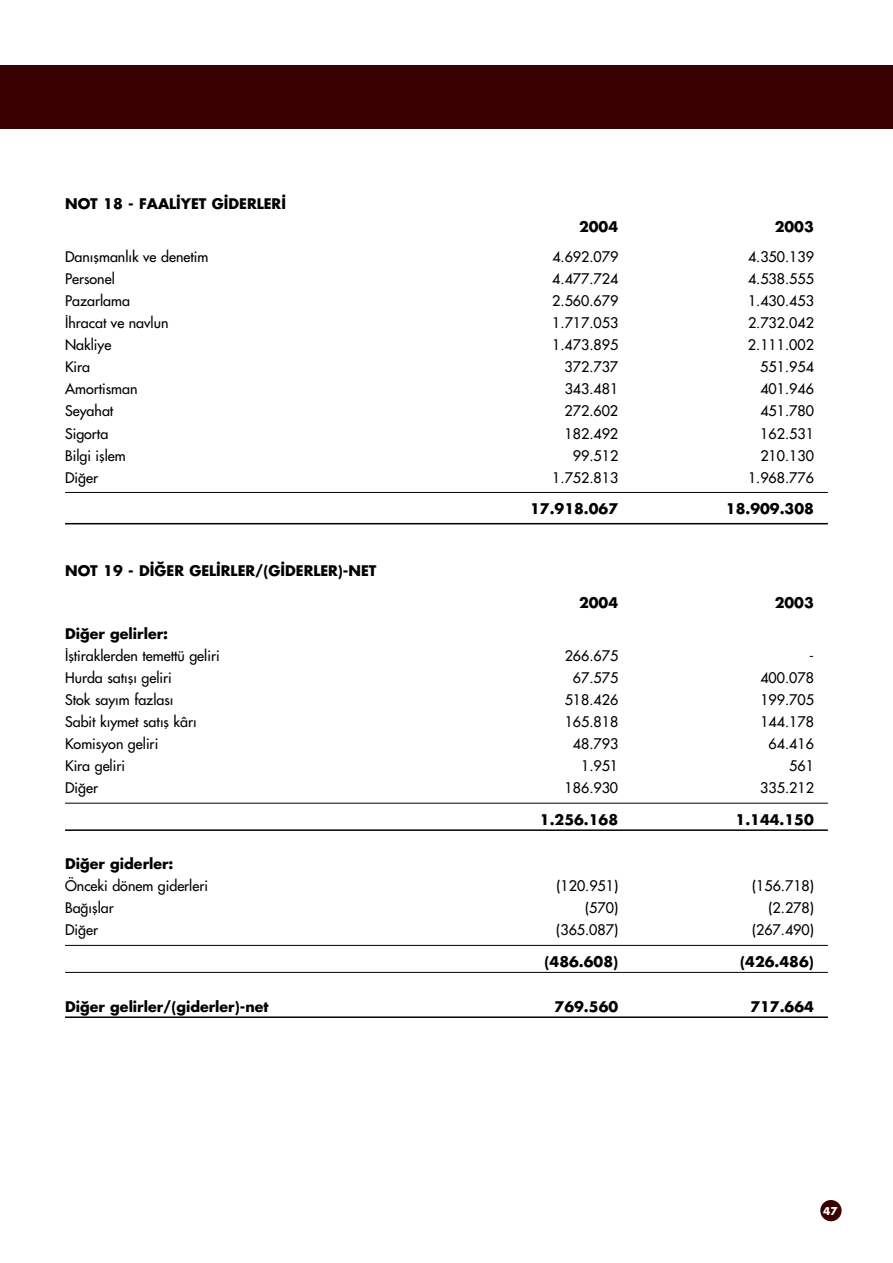
<style>
.page{position:relative;width:893px;height:1263px;background:#fff}
.page>*{position:absolute;margin:0;border:0;box-sizing:border-box;transform-origin:0 0}
.t1{font:14.25px/22px "Futura T";color:#000}
.t2{font:14.25px "Futura T Bold";color:#000}
.t3{font:10.5px "Futura T Bold";color:#fff}
.s1{font-family:"Futura T Bold"}
</style>
<div class="page">
<div style="left:0;top:65px;width:892px;height:63px;background:#380000"></div>
<div style="left:820px;top:1200px;width:21px;height:21px;background:#380000;border-radius:50%"></div>
<hr style="left:65px;top:492px;width:762px;height:1px;background:#000">
<hr style="left:65px;top:523px;width:762px;height:1px;background:#000">
<hr style="left:65px;top:803px;width:762px;height:1px;background:#000">
<hr style="left:65px;top:829px;width:762px;height:2px;background:#000">
<hr style="left:65px;top:945px;width:762px;height:1px;background:#000">
<hr style="left:65px;top:972px;width:762px;height:1px;background:#000">
<hr style="left:65px;top:1016px;width:762px;height:2px;background:#000">
<p class="t2" style="left:65px;top:197px;width:222px">NOT 18 - FAAL‹YET G‹DERLER‹</p>
<p class="t2" style="left:579px;top:220px;width:41px">2004</p>
<p class="t2" style="left:774px;top:220px;width:41px">2003</p>
<p class="t1" style="left:65px;top:247px;width:145px">Dan›flmanl›k ve denetim</p>
<p class="t1" style="left:552px;top:247px;width:67px">4.692.079</p>
<p class="t1" style="left:748px;top:247px;width:67px">4.350.139</p>
<p class="t1" style="left:65px;top:269px;width:51px">Personel</p>
<p class="t1" style="left:552px;top:269px;width:67px">4.477.724</p>
<p class="t1" style="left:748px;top:269px;width:67px">4.538.555</p>
<p class="t1" style="left:65px;top:291px;width:66px">Pazarlama</p>
<p class="t1" style="left:552px;top:291px;width:67px">2.560.679</p>
<p class="t1" style="left:748px;top:291px;width:67px">1.430.453</p>
<p class="t1" style="left:65px;top:313px;width:105px">‹hracat ve navlun</p>
<p class="t1" style="left:552px;top:313px;width:67px">1.717.053</p>
<p class="t1" style="left:748px;top:313px;width:67px">2.732.042</p>
<p class="t1" style="left:65px;top:335px;width:48px">Nakliye</p>
<p class="t1" style="left:552px;top:335px;width:67px">1.473.895</p>
<p class="t1" style="left:748px;top:335px;width:67px">2.111.002</p>
<p class="t1" style="left:65px;top:357px;width:27px">Kira</p>
<p class="t1" style="left:564px;top:357px;width:55px">372.737</p>
<p class="t1" style="left:760px;top:357px;width:55px">551.954</p>
<p class="t1" style="left:65px;top:379px;width:74px">Amortisman</p>
<p class="t1" style="left:564px;top:379px;width:55px">343.481</p>
<p class="t1" style="left:760px;top:379px;width:55px">401.946</p>
<p class="t1" style="left:65px;top:401px;width:50px">Seyahat</p>
<p class="t1" style="left:564px;top:401px;width:55px">272.602</p>
<p class="t1" style="left:760px;top:401px;width:55px">451.780</p>
<p class="t1" style="left:65px;top:423px;width:45px">Sigorta</p>
<p class="t1" style="left:564px;top:423px;width:55px">182.492</p>
<p class="t1" style="left:760px;top:423px;width:55px">162.531</p>
<p class="t1" style="left:65px;top:445px;width:62px">Bilgi ifllem</p>
<p class="t1" style="left:573px;top:445px;width:47px">99.512</p>
<p class="t1" style="left:760px;top:445px;width:55px">210.130</p>
<p class="t1" style="left:65px;top:467px;width:34px">Di¤er</p>
<p class="t1" style="left:552px;top:467px;width:67px">1.752.813</p>
<p class="t1" style="left:748px;top:467px;width:67px">1.968.776</p>
<p class="t2" style="left:530px;top:502px;width:89px">17.918.067</p>
<p class="t2" style="left:725px;top:502px;width:89px">18.909.308</p>
<p class="t2" style="left:65px;top:565px;width:313px">NOT 19 - D‹⁄ER GEL‹RLER/(G‹DERLER)-NET</p>
<p class="t1" style="left:65px;top:624px;width:156px"><span class="s1">Di¤er gelirler: </span>‹fltiraklerden temettü geliri</p>
<p class="t2" style="left:579px;top:596px;width:41px">2004</p>
<p class="t2" style="left:774px;top:596px;width:41px">2003</p>
<p class="t1" style="left:564px;top:646px;width:55px">266.675</p>
<p class="t1" style="left:809px;top:646px;width:6px">-</p>
<p class="t1" style="left:65px;top:668px;width:108px">Hurda sat›fl› geliri</p>
<p class="t1" style="left:573px;top:668px;width:47px">67.575</p>
<p class="t1" style="left:760px;top:668px;width:55px">400.078</p>
<p class="t1" style="left:65px;top:690px;width:110px">Stok say›m fazlas›</p>
<p class="t1" style="left:564px;top:690px;width:55px">518.426</p>
<p class="t1" style="left:760px;top:690px;width:55px">199.705</p>
<p class="t1" style="left:65px;top:712px;width:133px">Sabit k›ymet sat›fl kâr›</p>
<p class="t1" style="left:564px;top:712px;width:55px">165.818</p>
<p class="t1" style="left:760px;top:712px;width:55px">144.178</p>
<p class="t1" style="left:65px;top:734px;width:95px">Komisyon geliri</p>
<p class="t1" style="left:573px;top:734px;width:47px">48.793</p>
<p class="t1" style="left:768px;top:734px;width:47px">64.416</p>
<p class="t1" style="left:65px;top:756px;width:61px">Kira geliri</p>
<p class="t1" style="left:581px;top:756px;width:39px">1.951</p>
<p class="t1" style="left:789px;top:756px;width:26px">561</p>
<p class="t1" style="left:65px;top:778px;width:34px">Di¤er</p>
<p class="t1" style="left:564px;top:778px;width:55px">186.930</p>
<p class="t1" style="left:760px;top:778px;width:55px">335.212</p>
<p class="t2" style="left:540px;top:813px;width:80px">1.256.168</p>
<p class="t2" style="left:735px;top:813px;width:80px">1.144.150</p>
<p class="t1" style="left:65px;top:854px;width:144px"><span class="s1">Di¤er giderler:<br></span>Önceki dönem giderleri</p>
<p class="t1" style="left:556px;top:876px;width:63px">(120.951)</p>
<p class="t1" style="left:752px;top:876px;width:63px">(156.718)</p>
<p class="t1" style="left:65px;top:898px;width:50px">Ba¤›fllar</p>
<p class="t1" style="left:585px;top:898px;width:35px">(570)</p>
<p class="t1" style="left:768px;top:898px;width:47px">(2.278)</p>
<p class="t1" style="left:65px;top:920px;width:34px">Di¤er</p>
<p class="t1" style="left:556px;top:920px;width:63px">(365.087)</p>
<p class="t1" style="left:752px;top:920px;width:63px">(267.490)</p>
<p class="t2" style="left:544px;top:955px;width:75px">(486.608)</p>
<p class="t2" style="left:740px;top:955px;width:75px">(426.486)</p>
<p class="t2" style="left:65px;top:1000px;width:205px">Di¤er gelirler/(giderler)-net</p>
<p class="t2" style="left:554px;top:1000px;width:65px">769.560</p>
<p class="t2" style="left:750px;top:1000px;width:65px">717.664</p>
<p class="t3" style="left:823px;top:1206px;width:16px">47</p>
</div>
